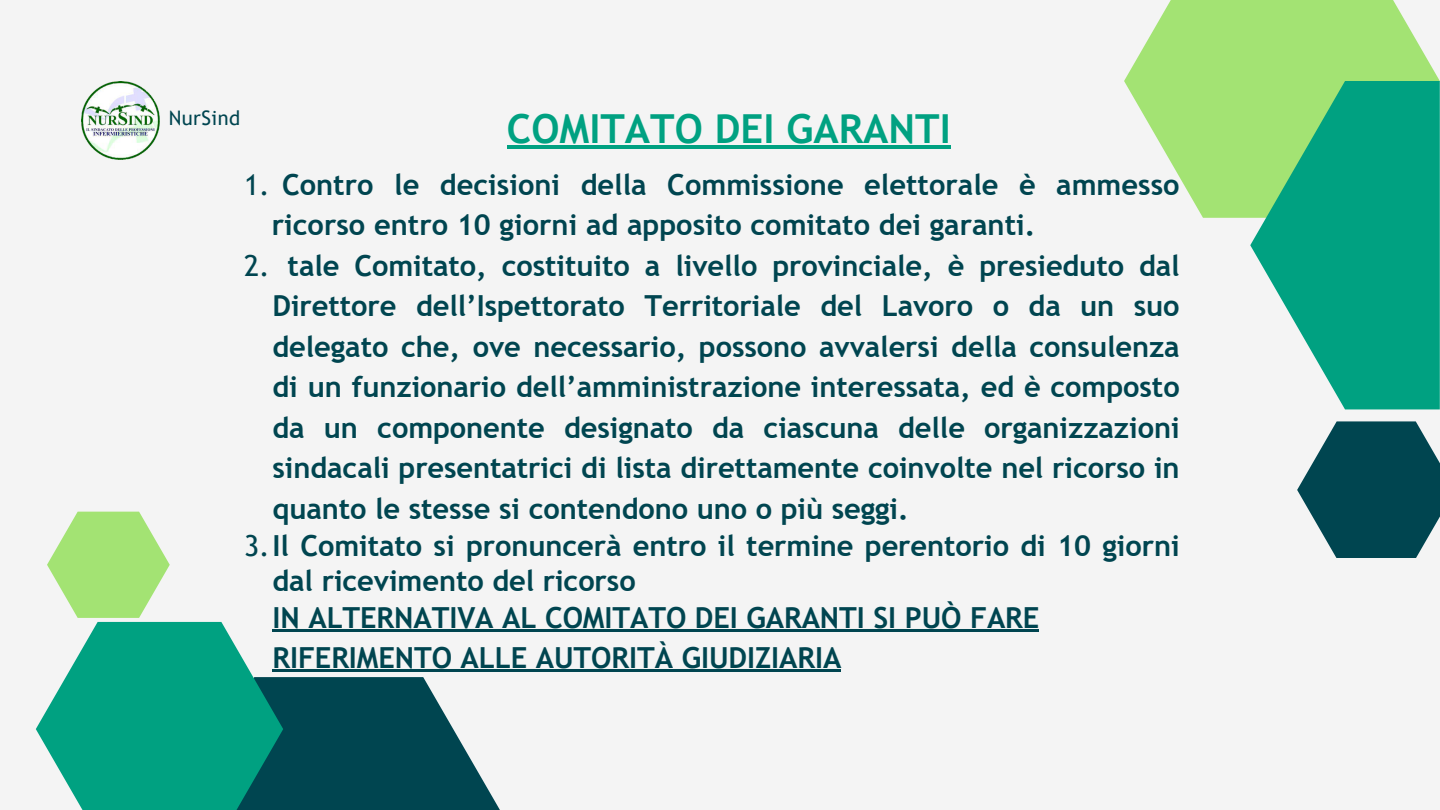
<style>
.page{position:relative;width:1440px;height:810px;background:#f4f4f4}
.page>*{position:absolute;margin:0;border:0;box-sizing:border-box;transform-origin:0 0}
.t1{font:700 40px "Trebuchet MS";color:#00a181}
.t2{font:700 29px/40.5px "Trebuchet MS";letter-spacing:-.005em;color:#004550}
.t3{font:29px "Trebuchet MS";color:#004550}
.t4{font:20px "Trebuchet MS";letter-spacing:.025em;color:#004550}
.s1{font-weight:400}
</style>
<div class="page">
<img style="left:81px;top:81px;width:79px;height:79px">
<hr style="left:507px;top:146px;width:444px;height:3px;background:#00a181">
<svg style="left:36px;top:512px;width:464px;height:298px"></svg>
<svg style="left:1124px;top:0;width:316px;height:218px;fill:#a3e373"></svg>
<svg style="left:1250px;top:81px;width:190px;height:328px;background:#35b48e"></svg>
<svg style="left:1297px;top:421px;width:143px;height:137px"></svg>
<hr style="left:273px;top:630px;width:766px;height:2px;background:#004550">
<hr style="left:273px;top:669px;width:568px;height:3px;background:#004550">
<p class="t4" style="left:169px;top:106px;width:73px">NurSind</p>
<p class="t1" style="left:507px;top:106px;width:445px">COMITATO DEI GARANTI</p>
<h1 class="t2" style="left:272px;top:164px;width:909px;text-indent:-28px"><span class="s1">1.</span> Contro le decisioni della Commissione elettorale è ammesso ricorso entro 10 giorni ad apposito comitato dei garanti.</h1>
<p class="t2" style="left:273px;top:245px;width:909px;text-align:justify;text-indent:15px">tale Comitato, costituito a livello provinciale, è presieduto dal Direttore dell’Ispettorato Territoriale del Lavoro o da un suo delegato che, ove necessario, possono avvalersi della consulenza di un funzionario dell’amministrazione interessata, ed è composto da un componente designato da ciascuna delle organizzazioni sindacali presentatrici di lista direttamente coinvolte nel ricorso in quanto le stesse si contendono uno o più seggi.</p>
<p class="t3" style="left:244px;top:249px;width:27px">2.</p>
<p class="t2" style="left:273px;top:529px;width:909px;line-height:34.5px;text-indent:-29px"><span class="s1">3.</span>Il Comitato si pronuncerà entro il termine perentorio di 10 giorni dal ricevimento del ricorso</p>
<p class="t2" style="left:273px;top:598px;width:768px;line-height:39.8px">IN ALTERNATIVA AL COMITATO DEI GARANTI SI PUÒ FARE<br>RIFERIMENTO ALLE AUTORITÀ GIUDIZIARIA</p>
</div>
